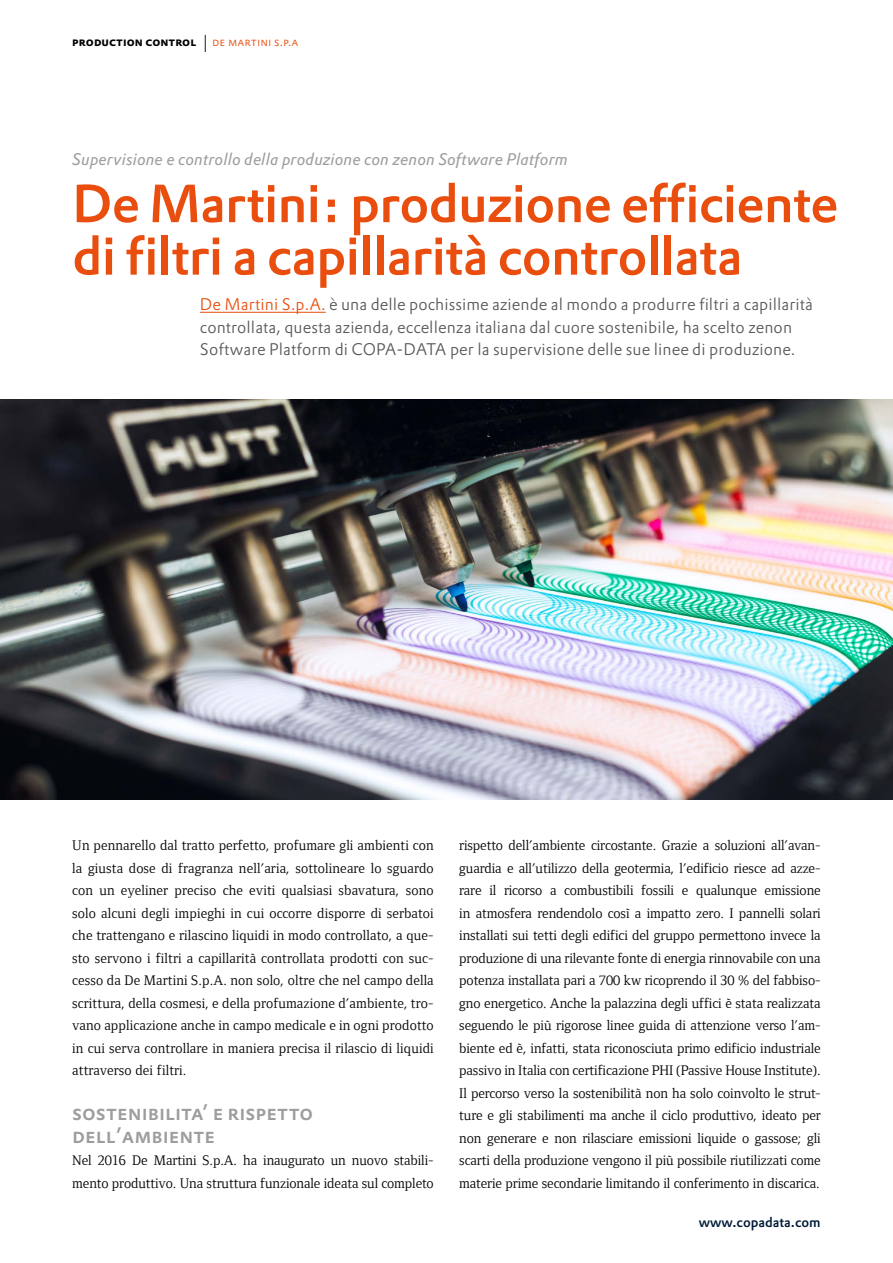
<style>
.page{position:relative;width:893px;height:1263px;background:#fff}
.page>*{position:absolute;margin:0;border:0;box-sizing:border-box;transform-origin:0 0}
.t1{font:500 52.5px/52.5px "DTL Prokyon TOT";letter-spacing:-.015em;color:#e94e0f}
.t2{font:500 21px/22.5px "DTL Prokyon TOT Caps";color:#9d9d9c}
.t3{font:300 16.5px/22.5px "DTL Prokyon TOT";letter-spacing:.005em;color:#575756}
.t4{font:italic 16.5px "DTL Prokyon TOT";letter-spacing:.005em;color:#9d9d9c}
.t5{font:14.25px/22.5px "Foundry Form Serif";letter-spacing:-.005em;color:#000;text-align:justify}
.t6{font:500 13.5px "DTL Prokyon TOT";color:#001c37}
.t7{font:700 12px "DTL Prokyon TOT Caps";letter-spacing:.005em;color:#000}
.s1{font-weight:300;font-size:24px}
.s2{font-weight:300;color:#e94e0f}
.s3{color:#e94e0f}
</style>
<div class="page">
<hr style="left:200px;top:312px;width:126px;height:1px;background:#e94e0f">
<img style="left:0;top:399px;width:893px;height:400px">
<p class="t7" style="left:72px;top:34px;width:228px">production control <span class="s1">I</span> <span class="s2">de martini s.p.a</span></p>
<p class="t4" style="left:72px;top:149px;width:497px">Supervisione e controllo della produzione con zenon Software Platform</p>
<h1 class="t1" style="left:72px;top:177px;width:768px">De Martini: produzione efficiente di filtri a capillarità controllata</h1>
<p class="t3" style="left:200px;top:293px;width:615px"><span class="s3">De Martini S.p.A.</span> è una delle pochissime aziende al mondo a produrre filtri a capillarità controllata, questa azienda, eccellenza italiana dal cuore sostenibile, ha scelto zenon<br>Software Platform di COPA-DATA per la supervisione delle sue linee di produzione.</p>
<p class="t5" style="left:72px;top:834px;width:363px">Un pennarello dal tratto perfetto, profumare gli ambienti con la giusta dose di fragranza nell’aria, sottolineare lo sguardo con un eyeliner preciso che eviti qualsiasi sbavatura, sono solo alcuni degli impieghi in cui occorre disporre di serbatoi che trattengano e rilascino liquidi in modo controllato, a que&shy;sto servono i filtri a capillarità controllata prodotti con suc&shy;cesso da De Martini S.p.A. non solo, oltre che nel campo della scrittura, della cosmesi, e della profumazione d’ambiente, tro&shy;vano applicazione anche in campo medicale e in ogni prodotto in cui serva controllare in maniera precisa il rilascio di liquidi attraverso dei filtri.</p>
<h2 class="t2" style="left:72px;top:1101px;width:242px">SOSTENIBILITA’ E RISPETTO<br>DELL’AMBIENTE</h2>
<p class="t5" style="left:72px;top:1149px;width:363px">Nel 2016 De Martini S.p.A. ha inaugurato un nuovo stabili&shy;mento produttivo. Una struttura funzionale ideata sul completo</p>
<p class="t5" style="left:459px;top:834px;width:363px">rispetto dell’ambiente circostante. Grazie a soluzioni all’avan&shy;guardia e all’utilizzo della geotermia, l’edificio riesce ad azze&shy;rare il ricorso a combustibili fossili e qualunque emissione in atmosfera rendendolo così a impatto zero. I pannelli solari installati sui tetti degli edifici del gruppo permettono invece la produzione di una rilevante fonte di energia rinnovabile con una potenza installata pari a 700 kw ricoprendo il 30 % del fabbiso&shy;gno energetico. Anche la palazzina degli uffici è stata realizzata seguendo le più rigorose linee guida di attenzione verso l’am&shy;biente ed è, infatti, stata riconosciuta primo edificio industriale passivo in Italia con certificazione PHI (Passive House Institute).<br>Il percorso verso la sostenibilità non ha solo coinvolto le strut&shy;ture e gli stabilimenti ma anche il ciclo produttivo, ideato per non generare e non rilasciare emissioni liquide o gassose; gli scarti della produzione vengono il più possibile riutilizzati come materie prime secondarie limitando il conferimento in discarica.</p>
<p class="t6" style="left:699px;top:1213px;width:124px">www.copadata.com</p>
</div>
